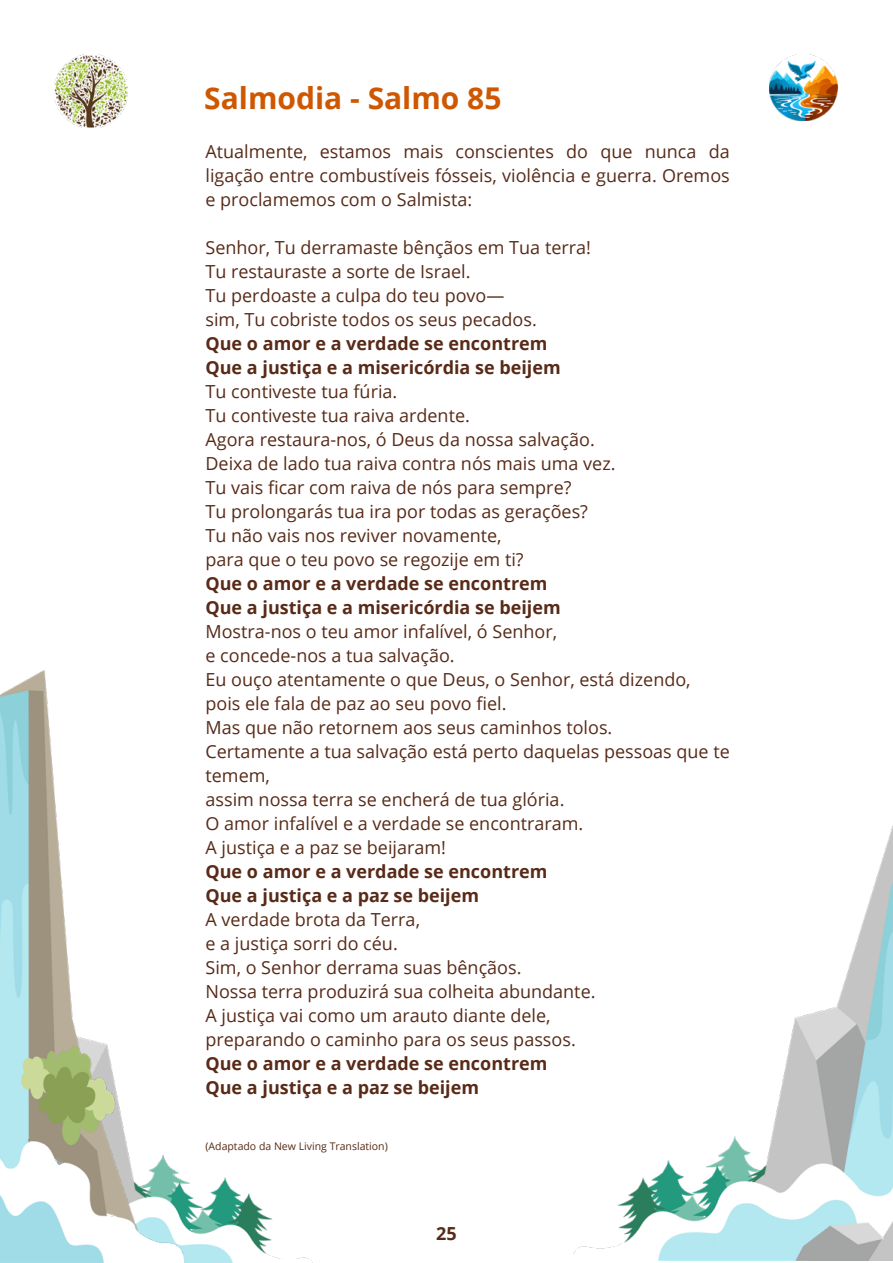
<style>
.page{position:relative;width:893px;height:1263px;background:#fff}
.page>*{position:absolute;margin:0;border:0;box-sizing:border-box;transform-origin:0 0}
.t1{font:700 30px "Open Sans";color:#cf5700}
.t2{font:18px/24px "Open Sans";color:#582a17}
.t3{font:700 18px/24px "Open Sans";color:#582a17}
.t4{font:10.5px "Open Sans";color:#582a17}
</style>
<div class="page">
<img style="left:54px;top:54px;width:73px;height:73px">
<img style="left:770px;top:54px;width:69px;height:67px">
<img style="left:574px;top:825px;width:319px;height:436px">
<img style="left:183px;top:1177px;width:130px;height:86px">
<img style="left:0;top:670px;width:183px;height:593px">
<h1 class="t1" style="left:204px;top:77px;width:299px">Salmodia - Salmo 85</h1>
<p class="t2" style="left:205px;top:139px;width:526px;text-align:justify">Atualmente, estamos mais conscientes do que nunca da ligação entre combustíveis fósseis, violência e guerra. Oremos e proclamemos com o Salmista:</p>
<p class="t2" style="left:205px;top:235px;width:387px">Senhor, Tu derramaste bênçãos em Tua terra!<br>Tu restauraste a sorte de Israel.<br>Tu perdoaste a culpa do teu povo—<br>sim, Tu cobriste todos os seus pecados.</p>
<p class="t3" style="left:205px;top:331px;width:357px">Que o amor e a verdade se encontrem<br>Que a justiça e a misericórdia se beijem</p>
<p class="t2" style="left:205px;top:379px;width:412px">Tu contiveste tua fúria.<br>Tu contiveste tua raiva ardente.<br>Agora restaura-nos, ó Deus da nossa salvação.<br>Deixa de lado tua raiva contra nós mais uma vez.<br>Tu vais ficar com raiva de nós para sempre?<br>Tu prolongarás tua ira por todas as gerações?<br>Tu não vais nos reviver novamente,<br>para que o teu povo se regozije em ti?</p>
<p class="t3" style="left:205px;top:571px;width:357px">Que o amor e a verdade se encontrem<br>Que a justiça e a misericórdia se beijem</p>
<p class="t2" style="left:205px;top:619px;width:526px">Mostra-nos o teu amor infalível, ó Senhor,<br>e concede-nos a tua salvação.<br>Eu ouço atentamente o que Deus, o Senhor, está dizendo, pois ele fala de paz ao seu povo fiel.<br>Mas que não retornem aos seus caminhos tolos.<br>Certamente a tua salvação está perto daquelas pessoas que te temem,<br>assim nossa terra se encherá de tua glória.<br>O amor infalível e a verdade se encontraram.<br>A justiça e a paz se beijaram!</p>
<p class="t3" style="left:205px;top:859px;width:343px">Que o amor e a verdade se encontrem<br>Que a justiça e a paz se beijem</p>
<p class="t2" style="left:205px;top:907px;width:392px">A verdade brota da Terra,<br>e a justiça sorri do céu.<br>Sim, o Senhor derrama suas bênçãos.<br>Nossa terra produzirá sua colheita abundante.<br>A justiça vai como um arauto diante dele, preparando o caminho para os seus passos.</p>
<p class="t3" style="left:205px;top:1051px;width:343px">Que o amor e a verdade se encontrem<br>Que a justiça e a paz se beijem</p>
<p class="t4" style="left:205px;top:1139px;width:184px">(Adaptado da New Living Translation)</p>
<p class="t3" style="left:436px;top:1221px;width:22px">25</p>
</div>
